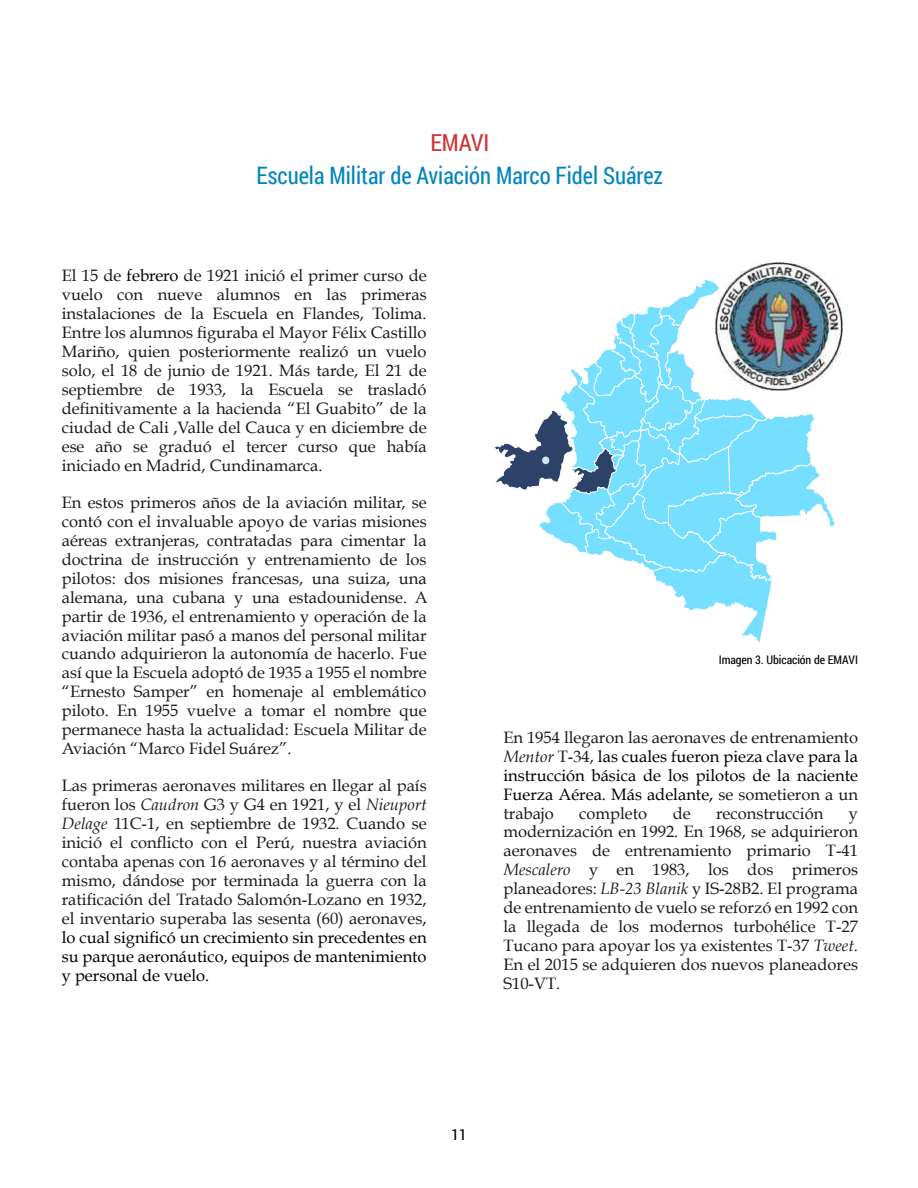
<style>
.page{position:relative;width:918px;height:1188px;background:#fff}
.page>*{position:absolute;margin:0;border:0;box-sizing:border-box;transform-origin:0 0}
.t1{font:24px "Roboto Condensed";color:#0086be;scale:.94 1}
.t2{font:23.4px "Roboto Condensed";letter-spacing:-.005em;color:#ce3538}
.t3{font:16.5px/19px "Book Antiqua";color:#1a1a1a;text-align:justify}
.t4{font:16.5px/18.9px "Book Antiqua";color:#000;text-align:justify}
.t5{font:15.15px "Roboto Condensed";color:#000}
.t6{font:11.85px "Roboto Condensed";letter-spacing:-.01em;color:#000}
.s1{color:#000}
.s2{font-style:italic}
.s3{color:#1a1a1a}
.s4{font-style:italic;color:#1a1a1a}
</style>
<div class="page">
<svg style="left:495px;top:279px;width:340px;height:364px"></svg>
<div style="left:542px;top:457px;width:7px;height:7px;background:#cee8f0;border-radius:50%"></div>
<img style="left:716px;top:262px;width:127px;height:128px">
<h2 class="t2" style="left:431px;top:127px;width:60px">EMAVI</h2>
<h1 class="t1" style="left:257px;top:159px;width:434px">Escuela Militar de Aviación Marco Fidel Suárez</h1>
<p class="t3" style="left:62px;top:268px;width:366px">El 15 de <span class="s1">febrero</span> de 1921 inició el primer curso de vuelo con nueve alumnos en las primeras instalaciones de la Escuela en Flandes, Tolima.<br>Entre los alumnos figuraba el Mayor Félix Castillo Mariño, quien posteriormente realizó un vuelo solo, el 18 de junio de 1921. Más tarde, El 21 de septiembre de 1933, la Escuela se trasladó definitivamente a la hacienda “El Guabito” de la ciudad de Cali ,Valle del Cauca y en diciembre de ese año se graduó el tercer curso que había iniciado en Madrid, Cundinamarca.</p>
<p class="t3" style="left:62px;top:494px;width:367px">En estos primeros años de la aviación militar, se contó con el invaluable apoyo de varias misiones aéreas extranjeras, contratadas para cimentar la doctrina de instrucción y entrenamiento de los pilotos: dos misiones francesas, una suiza, una alemana, una cubana y una estadounidense. A partir de 1936, el entrenamiento y operación de la aviación militar pasó a manos del personal militar cuando adquirieron la autonomía de hacerlo. Fue así que la Escuela adoptó de 1935 a 1955 el nombre “Ernesto Samper” en homenaje al emblemático piloto. En 1955 vuelve a tomar el nombre que permanece hasta la actualidad: Escuela Militar de Aviación “Marco Fidel Suárez”.</p>
<p class="t3" style="left:62px;top:778px;width:366px">Las primeras aeronaves militares en llegar al país fueron los <span class="s2">Caudron</span> G3 y G4 en 1921, y el <span class="s2">Nieuport Delage</span> 11C-1, en septiembre de 1932. Cuando se inició el conflicto con el Perú, nuestra aviación contaba apenas con 16 aeronaves y al término del mismo, dándose por terminada la guerra con la ratificación del Tratado Salomón-Lozano en 1932, el inventario superaba las sesenta (60) aeronaves<span class="s1">, lo cual significó un crecimiento sin precedentes en su parque aeronáutico, equipos de mantenimiento y personal de vuelo.</span></p>
<p class="t6" style="left:719px;top:652px;width:141px">Imagen 3. Ubicación de EMAVI</p>
<p class="t4" style="left:503px;top:729px;width:356px"><span class="s3">En 1954 llegaron las aeronaves de entrenamiento </span><span class="s4">Mentor</span> <span class="s3">T-34,</span> las cuales fueron pieza clave para la instrucción básica de los pilotos de la naciente Fuerza Aérea. Más adelante, <span class="s3">se sometieron a un trabajo</span></p>
<p class="t3" style="left:579px;top:805px;width:69px">completo</p>
<p class="t3" style="left:673px;top:805px;width:19px">de</p>
<p class="t3" style="left:716px;top:805px;width:109px">reconstrucción</p>
<p class="t3" style="left:503px;top:805px;width:356px;text-indent:345px">y modernización en 1992. En 1968, se adquirieron aeronaves de entrenamiento primario T-41<br><span class="s2">Mescalero</span> y en 1983, los dos primeros planeadores: <span class="s2">LB-23 Blanik</span> y IS-28B2. El programa de entrenamiento de vuelo se reforzó en 1992 con la llegada de los modernos turbohélice T-27<br>Tucano para apoyar los ya existentes T-37 <span class="s2">Tweet</span>.<br>En el 2015 se adquieren dos nuevos planeadores S10-VT.</p>
<p class="t5" style="left:452px;top:1124px;width:16px">11</p>
</div>
